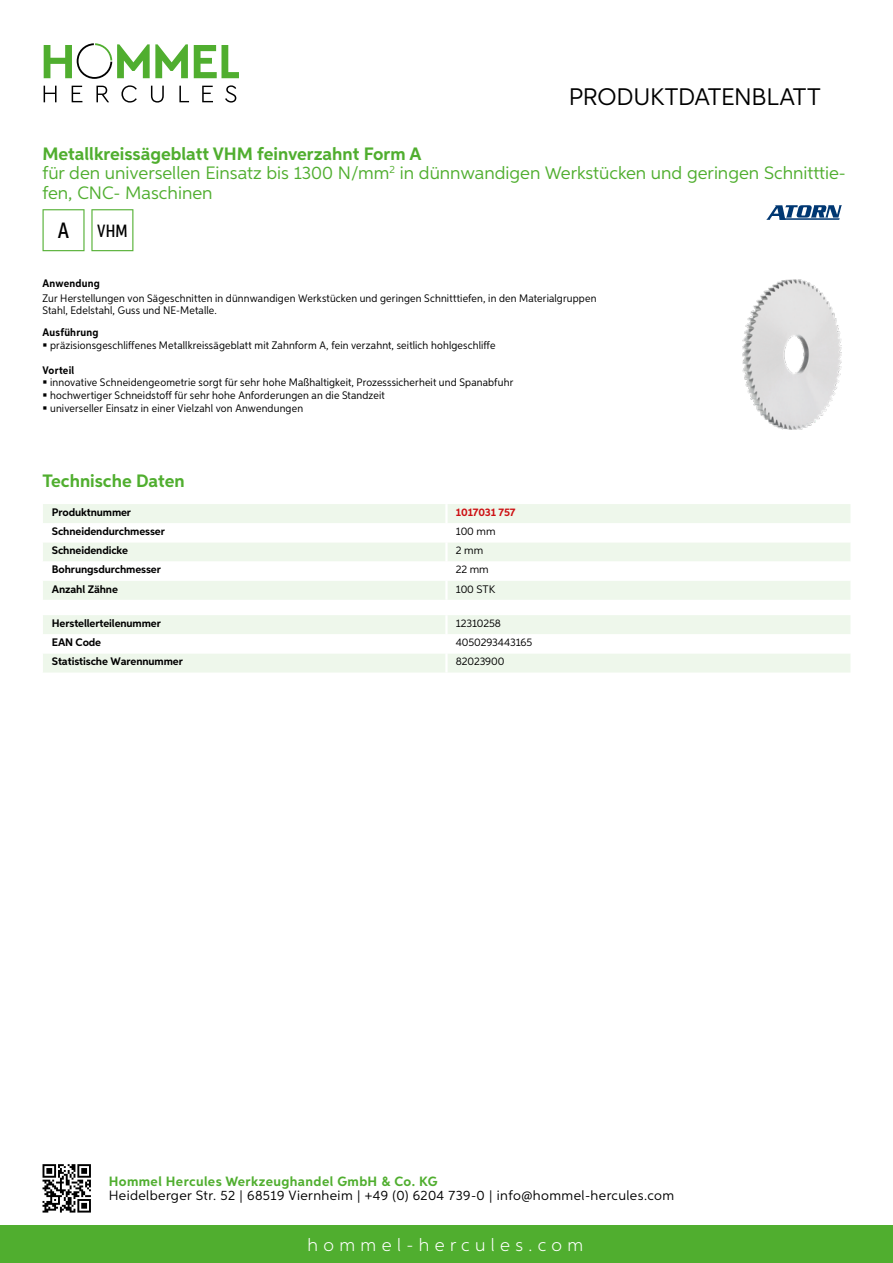
<style>
.page{position:relative;width:893px;height:1263px;background:#fff}
.page>*{position:absolute;margin:0;border:0;box-sizing:border-box;transform-origin:0 0}
.t1{font:24px "Aspira";letter-spacing:-.01em;color:#000}
.t2{font:500 22.2px "Aspira XX Nar";color:#000}
.t3{font:18px/19.8px "Aspira";color:#50ae2f}
.t4{font:300 18px "Aspira";letter-spacing:.3em;color:#fff}
.t5{font:700 18px "Aspira";color:#50ae2f}
.t6{font:500 17.85px "Aspira XX Nar";color:#000}
.t7{font:13.5px "Aspira";letter-spacing:.03em;color:#000}
.t8{font:700 13.5px "Aspira";letter-spacing:.03em;color:#50ae2f}
.t9{font:10.95px/12.8px "Aspira Nar";letter-spacing:.015em;color:#000}
.t10{font:700 10.95px "Aspira";letter-spacing:-.01em;color:#000}
.t11{font:10.95px "Aspira";letter-spacing:-.01em;color:#000}
.t12{font:700 10.95px "Aspira Nar";letter-spacing:.02em;color:#000}
.t13{font:700 10.95px "Aspira";letter-spacing:-.01em;color:#cd1013}
.s1{font-weight:700}
</style>
<div class="page">
<div style="left:0;top:1226px;width:893px;height:37px;background:#50ae2f"></div>
<svg style="left:43px;top:1164px;width:48px;height:48px"></svg>
<svg style="left:194px;top:45px;width:45px;height:33px"></svg>
<svg style="left:44px;top:43px;width:144px;height:36px"></svg>
<svg style="left:44px;top:86px;width:13px;height:16px"></svg>
<svg style="left:72px;top:86px;width:10px;height:16px"></svg>
<svg style="left:96px;top:86px;width:13px;height:16px"></svg>
<svg style="left:121px;top:85px;width:16px;height:18px"></svg>
<svg style="left:151px;top:86px;width:13px;height:17px"></svg>
<svg style="left:179px;top:86px;width:10px;height:16px"></svg>
<svg style="left:202px;top:86px;width:11px;height:16px"></svg>
<svg style="left:225px;top:85px;width:11px;height:18px"></svg>
<div style="left:43px;top:504px;width:807px;height:96px;background:#eef7eb"></div>
<svg style="left:43px;top:523px;width:807px;height:58px"></svg>
<hr style="left:445px;top:504px;width:3px;height:19px;background:#fff">
<hr style="left:445px;top:523px;width:3px;height:19px;background:#fff">
<hr style="left:445px;top:542px;width:3px;height:19px;background:#fff">
<hr style="left:445px;top:561px;width:3px;height:20px;background:#fff">
<hr style="left:445px;top:581px;width:3px;height:19px;background:#fff">
<svg style="left:43px;top:615px;width:807px;height:57px"></svg>
<hr style="left:445px;top:653px;width:3px;height:19px;background:#fff">
<svg style="left:43px;top:209px;width:42px;height:42px"></svg>
<svg style="left:91px;top:209px;width:42px;height:42px"></svg>
<img style="left:743px;top:279px;width:99px;height:150px">
<svg style="left:766px;top:205px;width:76px;height:15px"></svg>
<h1 class="t1" style="left:569px;top:82px;width:253px">Produktdatenblatt</h1>
<h3 class="t3" style="left:43px;top:143px;width:805px"><span class="s1">Metallkreissägeblatt VHM feinverzahnt Form A<br></span>für den universellen Einsatz bis 1300 N/mm<sup>2</sup> in dünnwandigen Werkstücken und geringen Schnitttie&shy;fen, CN C- Maschinen</h3>
<h2 class="t2" style="left:58px;top:217px;width:13px">A</h2>
<h3 class="t6" style="left:97px;top:220px;width:32px">VHM</h3>
<p class="t12" style="left:43px;top:277px;width:59px">Anwendung</p>
<p class="t9" style="left:43px;top:292px;width:555px;line-height:12px">Zur Herstellungen von Sägeschnitten in dünnwandigen Werkstücken und geringen Schnitttiefen, in den Materialgruppen<br>Stahl, Edelstahl, Guss und NE-Metalle.</p>
<p class="t12" style="left:43px;top:326px;width:58px">Ausführung</p>
<p class="t9" style="left:50px;top:339px;width:447px">präzisionsgeschliffenes Metallkreissägeblatt mit Zahnform A, fein verzahnt, seitlich hohlgeschliffe</p>
<p class="t12" style="left:43px;top:363px;width:33px">Vorteil</p>
<p class="t9" style="left:50px;top:376px;width:465px">innovative Schneidengeometrie sorgt für sehr hohe Maßhaltigkeit, Prozesssicherheit und Spanabfuhr hochwertiger Schneidstoff für sehr hohe Anforderungen an die Standzeit<br>universeller Einsatz in einer Vielzahl von Anwendungen</p>
<h3 class="t5" style="left:43px;top:470px;width:144px">Technische Daten</h3>
<p class="t10" style="left:52px;top:505px;width:81px">Produktnummer</p>
<p class="t13" style="left:456px;top:505px;width:61px">1017031 757</p>
<p class="t10" style="left:52px;top:525px;width:115px">Schneidendurchmesser</p>
<p class="t11" style="left:456px;top:525px;width:41px">100 mm</p>
<p class="t10" style="left:52px;top:544px;width:78px">Schneidendicke</p>
<p class="t11" style="left:456px;top:544px;width:29px">2 mm</p>
<p class="t10" style="left:52px;top:563px;width:111px">Bohrungsdurchmesser</p>
<p class="t11" style="left:456px;top:563px;width:34px">22 mm</p>
<p class="t10" style="left:52px;top:582px;width:68px">Anzahl Zähne</p>
<p class="t11" style="left:456px;top:582px;width:34px">100 STK</p>
<p class="t10" style="left:52px;top:617px;width:111px">Herstellerteilenummer</p>
<p class="t11" style="left:456px;top:617px;width:47px">12310258</p>
<p class="t10" style="left:52px;top:636px;width:51px">EAN Code</p>
<p class="t11" style="left:456px;top:636px;width:78px">4050293443165</p>
<p class="t10" style="left:52px;top:655px;width:132px">Statistische Warennummer</p>
<p class="t11" style="left:456px;top:655px;width:50px">82023900</p>
<p class="t8" style="left:109px;top:1172px;width:330px">Hommel Hercules Werkzeughandel GmbH &amp; Co. KG</p>
<p class="t7" style="left:109px;top:1187px;width:567px">Heidelberger Str. 52 | 68519 Viernheim | +49 (0) 6204 739-0 | info@hommel-hercules.com</p>
<h3 class="t4" style="left:307px;top:1234px;width:277px">hommel-hercules.com</h3>
</div>
